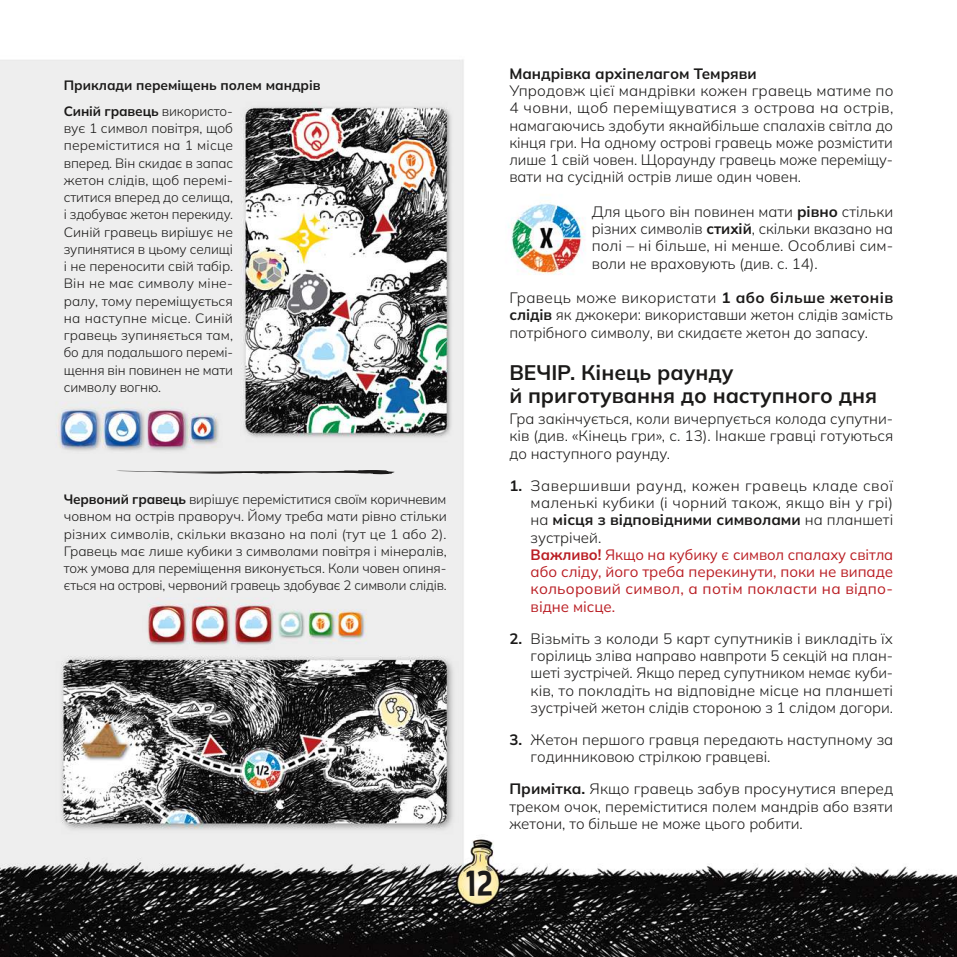
<style>
.page{position:relative;width:957px;height:957px;background:#fff}
.page>*{position:absolute;margin:0;border:0;box-sizing:border-box;transform-origin:0 0}
.t1{font:36px "Curse Casual";color:#1b1a19}
.t2{font:700 21px/22.5px "Mulish";color:#1b1a19}
.t3{font:300 15px/17.2px "Mulish";color:#1b1a19;text-align:justify}
.t4{font:15px/17.2px "Mulish";color:#ba1e24}
.t5{font:700 15px "Mulish";color:#1b1a19}
.t6{font:300 13.5px/17.2px "Mulish";letter-spacing:-.015em;color:#1b1a19;text-align:justify}
.t7{font:700 13.5px/25.8px "Mulish";color:#1b1a19}
.s1{font-weight:300}
.s2{font-weight:700}
.s3{font-weight:700;color:#1b1a19}
.s4{font-weight:300;color:#1b1a19}
</style>
<div class="page">
<img style="left:0;top:59px;width:957px;height:898px">
<svg style="left:116px;top:470px;width:278px;height:4px"></svg>
<p class="t7" style="left:64px;top:72px;width:258px">Приклади переміщень полем мандрів<br>Синій гравець <span class="s1">використо-</span></p>
<p class="t6" style="left:64px;top:119px;width:171px">вує 1 символ повітря, щоб переміститися на 1 місце вперед. Він скидає в запас жетон слідів, щоб перемі&shy;ститися вперед до селища, і здобуває жетон перекиду.<br>Синій гравець вирішує не зупинятися в цьому селищі і не переносити свій табір.<br>Він не має символу міне&shy;ралу, тому переміщується на наступне місце. Синій гравець зупиняється там, бо для подальшого перемі&shy;щення він повинен не мати символу вогню.</p>
<p class="t6" style="left:64px;top:490px;width:384px"><span class="s2">Червоний гравець</span> вирішує переміститися своїм коричневим човном на острів праворуч. Йому треба мати рівно стільки різних символів, скільки вказано на полі (тут це 1 або 2).<br>Гравець має лише кубики з символами повітря і мінералів, тож умова для переміщення виконується. Коли човен опиня&shy;ється на острові, червоний гравець здобуває 2 символи слідів.</p>
<h1 class="t1" style="left:464px;top:862px;width:30px">12</h1>
<p class="t5" style="left:509px;top:63px;width:249px">Мандрівка архіпелагом Темряви</p>
<p class="t3" style="left:509px;top:82px;width:385px">Упродовж цієї мандрівки кожен гравець матиме по 4 човни, щоб переміщуватися з острова на острів, намагаючись здобути якнайбільше спалахів світла до кінця гри. На одному острові гравець може розмістити лише 1 свій човен. Щораунду гравець може переміщу&shy;вати на сусідній острів лише один човен.</p>
<p class="t3" style="left:592px;top:202px;width:303px">Для цього він повинен мати <span class="s2">рівно</span> стільки різних символів <span class="s2">стихій</span>, скільки вказано на полі – ні більше, ні менше. Особливі сим&shy;воли не враховують (див. с. 14).</p>
<p class="t3" style="left:509px;top:289px;width:385px">Гравець може використати <span class="s2">1 або більше жетонів слідів</span> як джокери: використавши жетон слідів замість потрібного символу, ви скидаєте жетон до запасу.</p>
<h2 class="t2" style="left:509px;top:361px;width:369px">ВЕЧІР. Кінець раунду<br>й приготування до наступного дня</h2>
<p class="t3" style="left:509px;top:410px;width:385px">Гра закінчується, коли вичерпується колода супутни&shy;ків (див. «Кінець гри», с. 13). Інакше гравці готуються до наступного раунду.</p>
<p class="t4" style="left:530px;top:476px;width:364px;text-indent:-21px"><span class="s3">1.</span> <span class="s4">Завершивши раунд, кожен гравець кладе свої маленькі кубики (і чорний також, якщо він у грі) на</span> <span class="s3">місця з відповідними символами</span> <span class="s4">на планшеті зустрічей.<br></span><span class="s2">Важливо!</span> Якщо на кубику є символ спалаху світла або сліду, його треба перекинути, поки не випаде кольоровий символ, а потім покласти на відпо&shy;відне місце.</p>
<p class="t3" style="left:530px;top:629px;width:364px;text-indent:-21px"><span class="s2">2.</span> Візьміть з колоди 5 карт супутників і викладіть їх горілиць зліва направо навпроти 5 секцій на план&shy;шеті зустрічей. Якщо перед супутником немає куби&shy;ків, то покладіть на відповідне місце на планшеті зустрічей жетон слідів стороною з 1 слідом догори.</p>
<p class="t3" style="left:530px;top:730px;width:364px;text-indent:-21px"><span class="s2">3.</span> Жетон першого гравця передають наступному за годинниковою стрілкою гравцеві.</p>
<p class="t3" style="left:509px;top:780px;width:385px"><span class="s2">Примітка.</span> Якщо гравець забув просунутися вперед треком очок, переміститися полем мандрів або взяти жетони, то більше не може цього робити.</p>
</div>
